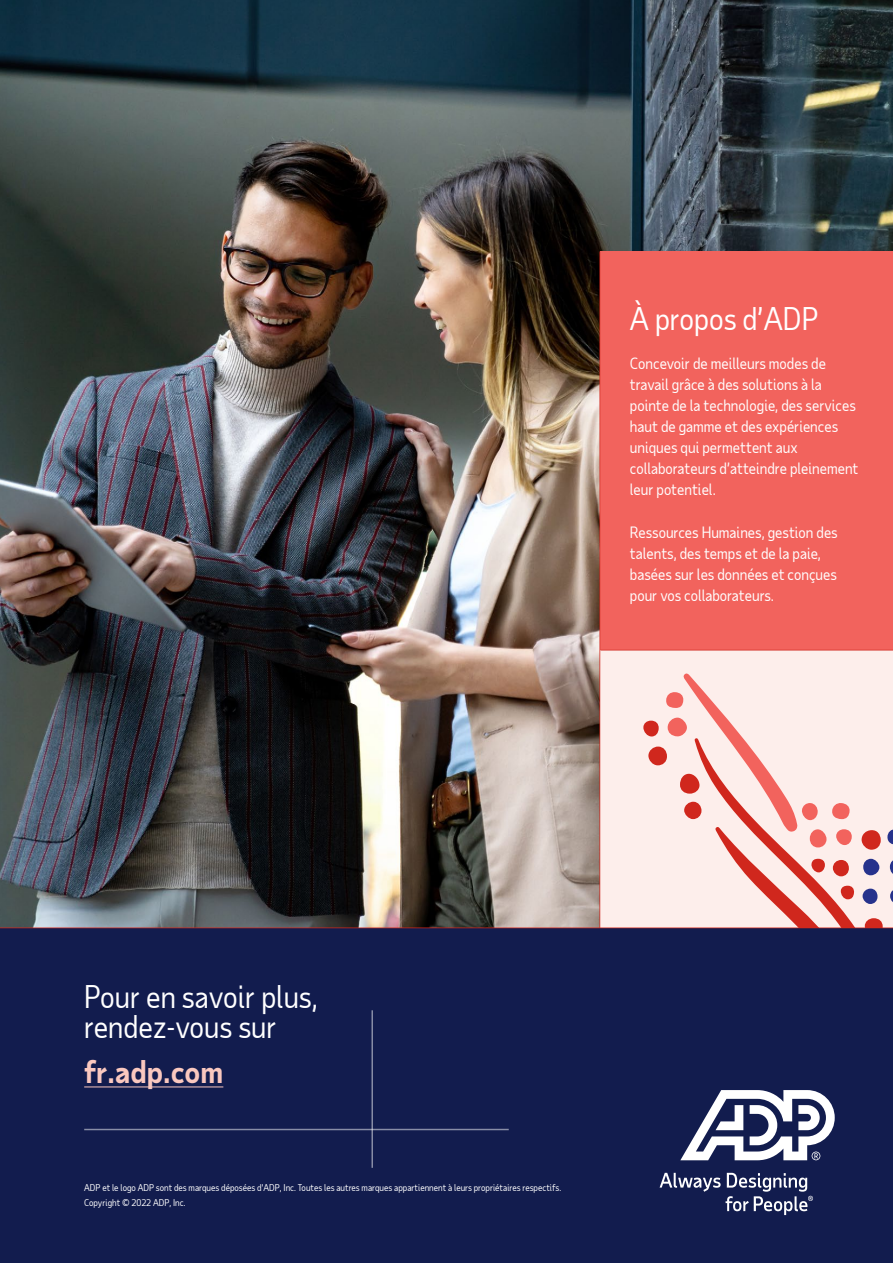
<style>
.page{position:relative;width:893px;height:1263px;background:#fff}
.page>*{position:absolute;margin:0;border:0;box-sizing:border-box;transform-origin:0 0}
.t1{font:30px/30px "Taub Sans";color:#fff}
.t2{font:700 30px "Taub Sans";color:#fac8bf}
.t3{font:15px/21px "Taub Sans";color:#fff}
.t4{font:9px/15px "Taub Sans";color:#fff}
</style>
<div class="page">
<img style="left:0;top:0;width:893px;height:927px">
<div style="left:600px;top:649px;width:293px;height:279px;background:#fdeeeb"></div>
<div style="left:861px;top:830px;width:20px;height:20px;background:#d0271d;border-radius:50%"></div>
<div style="left:668px;top:717px;width:19px;height:19px;background:#f2635d;border-radius:50%"></div>
<div style="left:648px;top:746px;width:19px;height:20px;background:#d0271d;border-radius:50%"></div>
<div style="left:865px;top:918px;width:18px;height:19px;background:#d0271d;border-radius:8px"></div>
<svg style="left:887px;top:829px;width:6px;height:16px"></svg>
<div style="left:666px;top:692px;width:17px;height:16px;background:#f2635d;border-radius:50%"></div>
<div style="left:863px;top:859px;width:16px;height:16px;background:#26328c;border-radius:50%"></div>
<svg style="left:890px;top:860px;width:3px;height:14px"></svg>
<svg style="left:890px;top:890px;width:3px;height:12px"></svg>
<svg style="left:643px;top:721px;width:16px;height:15px"></svg>
<div style="left:862px;top:888px;width:15px;height:16px;background:#26328c;border-radius:50%"></div>
<svg style="left:680px;top:673px;width:185px;height:254px"></svg>
<div style="left:600px;top:251px;width:293px;height:399px;background:#f2635d"></div>
<hr style="left:600px;top:649px;width:293px;height:2px;background:#d0271d">
<hr style="left:599px;top:251px;width:1px;height:677px;background:#d0271d">
<div style="left:0;top:928px;width:893px;height:335px;background:#121c4e"></div>
<hr style="left:84px;top:1086px;width:139px;height:1px;background:#fac8bf">
<hr style="left:371px;top:1010px;width:2px;height:158px;background:#fff">
<hr style="left:84px;top:1129px;width:425px;height:1px;background:#fff">
<hr style="left:0;top:927px;width:893px;height:1px;background:#d0271d">
<svg style="left:660px;top:1173px;width:153px;height:42px"></svg>
<svg style="left:680px;top:1090px;width:155px;height:70px"></svg>
<h1 class="t1" style="left:630px;top:303px;width:190px">À propos d’ADP</h1>
<p class="t3" style="left:630px;top:352px;width:230px">Concevoir de meilleurs modes de travail grâce à des solutions à la pointe de la technologie, des services haut de gamme et des expériences uniques qui permettent aux collaborateurs d’atteindre pleinement leur potentiel.</p>
<p class="t3" style="left:630px;top:522px;width:209px">Ressources Humaines, gestion des talents, des temps et de la paie, basées sur les données et conçues pour vos collaborateurs.</p>
<h1 class="t1" style="left:84px;top:981px;width:235px">Pour en savoir plus, rendez-vous sur</h1>
<h1 class="t2" style="left:84px;top:1052px;width:141px">fr.adp.com</h1>
<p class="t4" style="left:84px;top:1180px;width:479px">ADP et le logo ADP sont des marques déposées d’ADP, Inc. Toutes les autres marques appartiennent à leurs propriétaires respectifs.<br>Copyright © 2022 ADP, Inc.</p>
</div>
